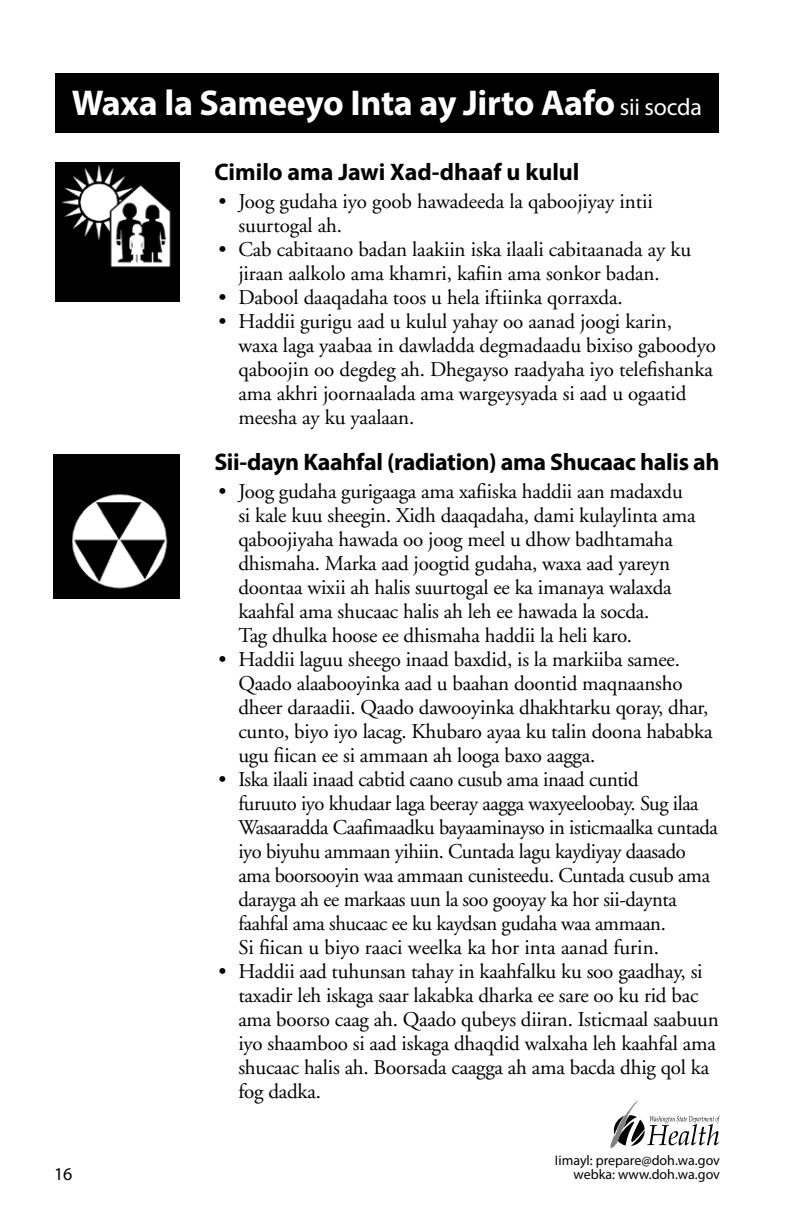
<style>
.page{position:relative;width:792px;height:1224px;background:#fff}
.page>*{position:absolute;margin:0;border:0;box-sizing:border-box;transform-origin:0 0}
.t1{font:700 36px "Myriad Pro";letter-spacing:-.01em;color:#fff}
.t2{font:700 24px "Myriad Pro";letter-spacing:-.015em;color:#000}
.t3{font:21px/24px "Adobe Garamond";letter-spacing:-.01em;color:#000}
.t4{font:18px "Myriad Pro";color:#000}
.t5{font:14px/14px "Myriad Pro";color:#000;text-align:right}
.s1{font-weight:400;font-size:24px}
</style>
<div class="page">
<svg style="left:610px;top:1100px;width:110px;height:49px"></svg>
<img style="left:55px;top:162px;width:124px;height:140px">
<div style="left:55px;top:73px;width:664px;height:60px;background:#000"></div>
<img style="left:54px;top:454px;width:125px;height:144px">
<h1 class="t1" style="left:72px;top:79px;width:632px">Waxa la Sameeyo Inta ay Jirto Aafo <span class="s1">sii socda</span></h1>
<p class="t4" style="left:54px;top:1162px;width:20px">16</p>
<p class="t2" style="left:214px;top:156px;width:367px">Cimilo ama Jawi Xad-dhaaf u kulul</p>
<p class="t3" style="left:238px;top:190px;width:416px;text-indent:-20px">• Joog gudaha iyo goob hawadeeda la qaboojiyay intii suurtogal ah.</p>
<p class="t3" style="left:218px;top:238px;width:474px;text-align:center">• Cab cabitaano badan laakiin iska ilaali cabitaanada ay ku jiraan aalkolo ama khamri, kafiin ama sonkor badan.</p>
<p class="t3" style="left:218px;top:286px;width:406px">• Dabool daaqadaha toos u hela iftiinka qorraxda.</p>
<p class="t3" style="left:238px;top:310px;width:479px;text-indent:-20px">• Haddii gurigu aad u kulul yahay oo aanad joogi karin, waxa laga yaabaa in dawladda degmadaadu bixiso gaboodyo qaboojin oo degdeg ah. Dhegayso raadyaha iyo telefishanka ama akhri joornaalada ama wargeysyada si aad u ogaatid meesha ay ku yaalaan.</p>
<p class="t2" style="left:214px;top:446px;width:507px">Sii-dayn Kaahfal (radiation) ama Shucaac halis ah</p>
<p class="t3" style="left:238px;top:480px;width:459px;text-indent:-20px">• Joog gudaha gurigaaga ama xafiiska haddii aan madaxdu si kale kuu sheegin. Xidh daaqadaha, dami kulaylinta ama qaboojiyaha hawada oo joog meel u dhow badhtamaha dhismaha. Marka aad joogtid gudaha, waxa aad yareyn doontaa wixii ah halis suurtogal ee ka imanaya walaxda kaahfal ama shucaac halis ah leh ee hawada la socda.<br>Tag dhulka hoose ee dhismaha haddii la heli karo.</p>
<p class="t3" style="left:238px;top:648px;width:476px;text-indent:-20px">• Haddii laguu sheego inaad baxdid, is la markiiba samee.<br>Qaado alaabooyinka aad u baahan doontid maqnaansho dheer daraadii. Qaado dawooyinka dhakhtarku qoray, dhar, cunto, biyo iyo lacag. Khubaro ayaa ku talin doona hababka ugu fiican ee si ammaan ah looga baxo aagga.</p>
<p class="t3" style="left:238px;top:768px;width:481px;text-indent:-20px">• Iska ilaali inaad cabtid caano cusub ama inaad cuntid<br>furuuto iyo khudaar laga beeray aagga waxyeeloobay. Sug ilaa Wasaaradda Caafimaadku bayaaminayso in isticmaalka cuntada iyo biyuhu ammaan yihiin. Cuntada lagu kaydiyay daasado ama boorsooyin waa ammaan cunisteedu. Cuntada cusub ama darayga ah ee markaas uun la soo gooyay ka hor sii-daynta faahfal ama shucaac ee ku kaydsan gudaha waa ammaan.<br>Si fiican u biyo raaci weelka ka hor inta aanad furin.</p>
<p class="t3" style="left:238px;top:960px;width:482px;text-indent:-20px">• Haddii aad tuhunsan tahay in kaahfalku ku soo gaadhay, si taxadir leh iskaga saar lakabka dharka ee sare oo ku rid bac ama boorso caag ah. Qaado qubeys diiran. Isticmaal saabuun iyo shaamboo si aad iskaga dhaqdid walxaha leh kaahfal ama shucaac halis ah. Boorsada caagga ah ama bacda dhig qol ka fog dadka.</p>
<p class="t5" style="left:555px;top:1153px;width:167px">Iimayl: prepare@doh.wa.gov webka: www.doh.wa.gov</p>
</div>
